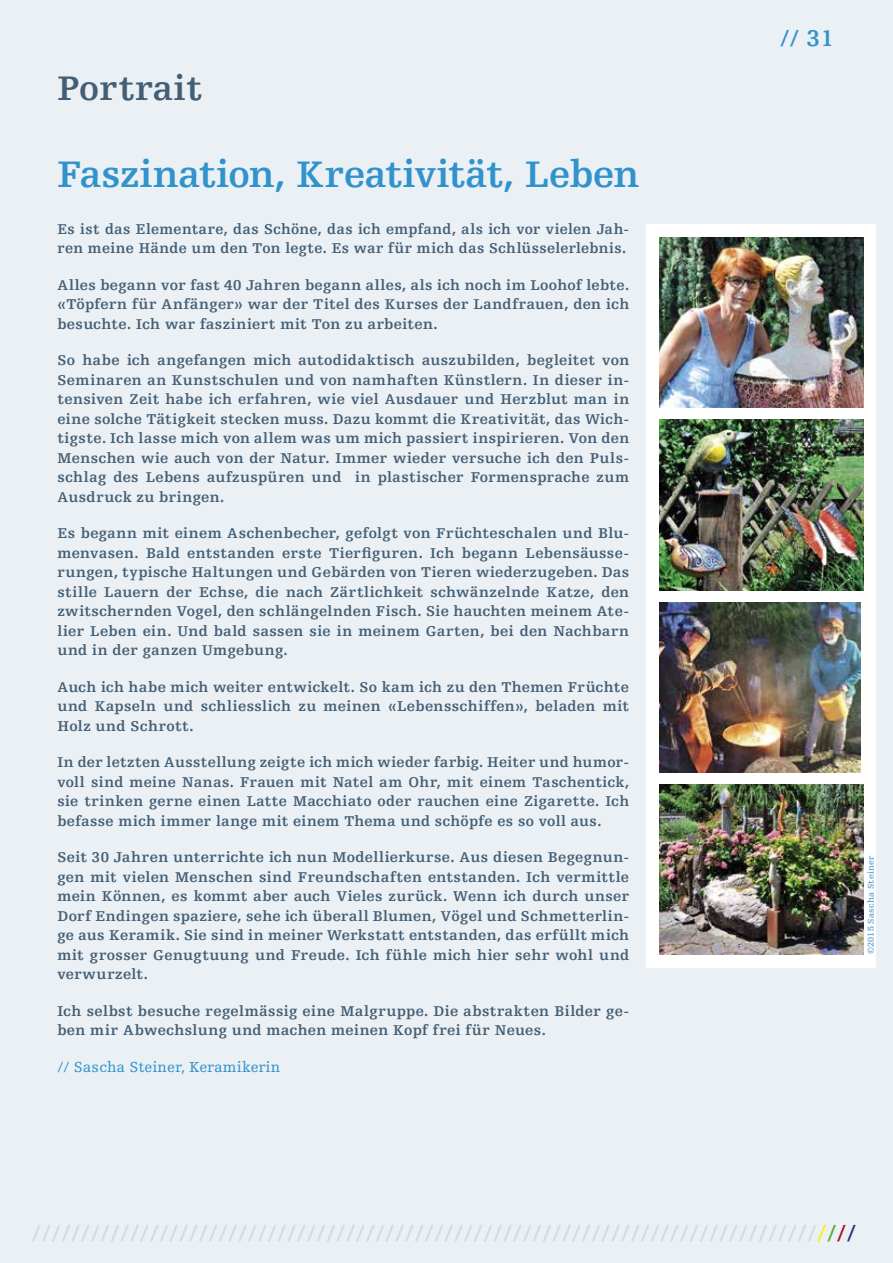
<style>
.page{position:relative;width:893px;height:1263px;background:#ebf0f5}
.page>*{position:absolute;margin:0;border:0;box-sizing:border-box;transform-origin:0 0}
.t1{font:700 39px "Egyptienne FLT";letter-spacing:-.01em;color:#3193cc}
.t2{font:700 36px "Egyptienne FLT";letter-spacing:.02em;color:#445f75}
.t3{font:700 24px "Egyptienne FLT";color:#ccdcea}
.t4{font:700 24px "Egyptienne FLT";color:#3193cc}
.t5{font:15.3px "Egyptienne FLT";letter-spacing:.01em;color:#3193cc}
.t6{font:700 15px/19.5px "Egyptienne FLT";letter-spacing:.02em;color:#445f75;text-align:justify}
.t7{font:700 9px "Egyptienne FLT";letter-spacing:.02em;color:#6aa5d1}
.s1{color:#f7f410}
.s2{color:#5fa841}
.s3{color:#a9132a}
.s4{color:#392d7a}
</style>
<div class="page">
<div style="left:646px;top:225px;width:230px;height:743px;background:#fff"></div>
<img style="left:659px;top:238px;width:204px;height:170px">
<img style="left:659px;top:420px;width:204px;height:170px">
<img style="left:659px;top:785px;width:204px;height:170px">
<img style="left:659px;top:602px;width:202px;height:170px">
<h2 class="t2" style="left:57px;top:68px;width:147px">Portrait</h2>
<h1 class="t1" style="left:57px;top:153px;width:584px">Faszination, Kreativität, Leben</h1>
<p class="t6" style="left:57px;top:219px;width:573px">Es ist das Elementare, das Schöne, das ich empfand, als ich vor vielen Jah&shy;ren meine Hände um den Ton legte. Es war für mich das Schlüsselerlebnis.</p>
<p class="t6" style="left:57px;top:275px;width:573px">Alles begann vor fast 40 Jahren begann alles, als ich noch im Loohof lebte. «Töpfern für Anfänger» war der Titel des Kurses der Landfrauen, den ich besuchte. Ich war fasziniert mit Ton zu arbeiten.</p>
<p class="t6" style="left:57px;top:351px;width:573px">So habe ich angefangen mich autodidaktisch auszubilden, begleitet von Seminaren an Kunstschulen und von namhaften Künstlern. In dieser in&shy;tensiven Zeit habe ich erfahren, wie viel Ausdauer und Herzblut man in eine solche Tätigkeit stecken muss. Dazu kommt die Kreativität, das Wich&shy;tigste. Ich lasse mich von allem was um mich passiert inspirieren. Von den Menschen wie auch von der Natur. Immer wieder versuche ich den Puls&shy;schlag des Lebens aufzuspüren und in plastischer Formensprache zum Ausdruck zu bringen.</p>
<p class="t6" style="left:57px;top:524px;width:573px">Es begann mit einem Aschenbecher, gefolgt von Früchteschalen und Blu&shy;menvasen. Bald entstanden erste Tierfiguren. Ich begann Lebensäusse&shy;rungen, typische Haltungen und Gebärden von Tieren wiederzugeben. Das stille Lauern der Echse, die nach Zärtlichkeit schwänzelnde Katze, den zwitschernden Vogel, den schlängelnden Fisch. Sie hauchten meinem Ate&shy;lier Leben ein. Und bald sassen sie in meinem Garten, bei den Nachbarn und in der ganzen Umgebung.</p>
<p class="t6" style="left:57px;top:677px;width:573px">Auch ich habe mich weiter entwickelt. So kam ich zu den Themen Früchte und Kapseln und schliesslich zu meinen «Lebensschiffen», beladen mit Holz und Schrott.</p>
<p class="t6" style="left:57px;top:753px;width:573px">In der letzten Ausstellung zeigte ich mich wieder farbig. Heiter und humor&shy;voll sind meine Nanas. Frauen mit Natel am Ohr, mit einem Taschentick, sie trinken gerne einen Latte Macchiato oder rauchen eine Zigarette. Ich befasse mich immer lange mit einem Thema und schöpfe es so voll aus.</p>
<p class="t6" style="left:57px;top:848px;width:573px">Seit 30 Jahren unterrichte ich nun Modellierkurse. Aus diesen Begegnun&shy;gen mit vielen Menschen sind Freundschaften entstanden. Ich vermittle mein Können, es kommt aber auch Vieles zurück. Wenn ich durch unser Dorf Endingen spaziere, sehe ich überall Blumen, Vögel und Schmetterlin&shy;ge aus Keramik. Sie sind in meiner Werkstatt entstanden, das erfüllt mich mit grosser Genugtuung und Freude. Ich fühle mich hier sehr wohl und verwurzelt.</p>
<p class="t6" style="left:57px;top:1001px;width:573px">Ich selbst besuche regelmässig eine Malgruppe. Die abstrakten Bilder ge&shy;ben mir Abwechslung und machen meinen Kopf frei für Neues.</p>
<p class="t5" style="left:57px;top:1058px;width:224px">// Sascha Steiner, Keramikerin</p>
<h3 class="t4" style="left:780px;top:25px;width:55px">// 31</h3>
<p class="t7" style="left:866px;top:954px;width:101px;rotate:-90deg">©2015 Sascha Steiner</p>
<h3 class="t3" style="left:32px;top:1219px;width:826px">////////////////////////////////////////////////////////////////////////////////<span class="s1">/</span><span class="s2">/</span><span class="s3">/</span><span class="s4">/</span></h3>
</div>
